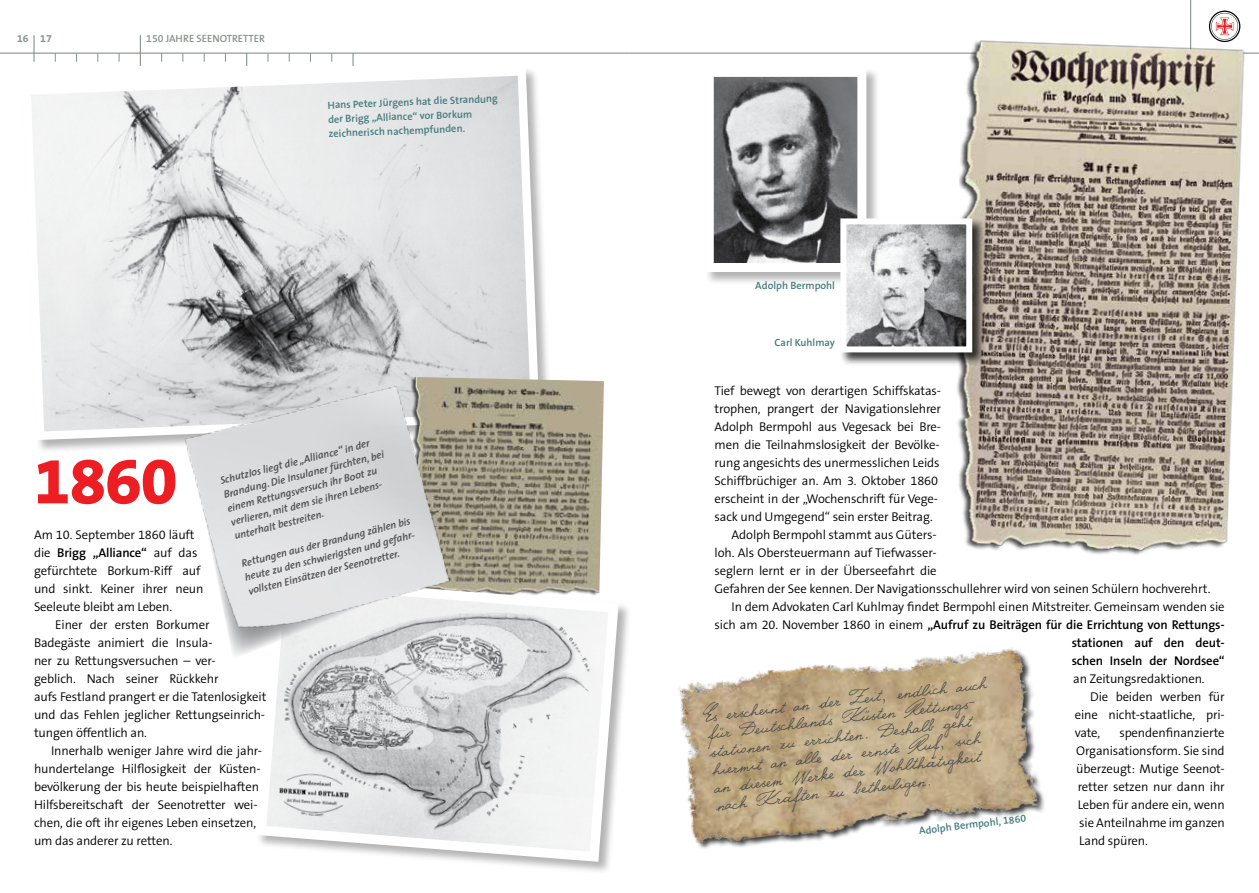
<style>
.page{position:relative;width:1259px;height:893px;background:#fff}
.page>*{position:absolute;margin:0;border:0;box-sizing:border-box;transform-origin:0 0}
.t1{font:800 66px "The Sans B8";color:#ed1d24}
.t2{font:33px "WIP Grand Ma";color:#4d4d4f}
.t3{font:300 12.75px/18px "The Sans B4";letter-spacing:-.01em;color:#000}
.t4{font:600 12.75px/18px "The Sans B6";letter-spacing:-.01em;color:#000;text-align:justify}
.t5{font:italic 600 10.5px/14.2px "The Sans";color:#4d4d4f}
.t6{font:600 10.5px/14.2px "The Sans B6";color:#437a7d}
.t7{font:600 10.5px "The Sans B6";color:#87938b}
.t8{font:700 10.5px "The Sans B7";color:#87938b}
.s1{font-family:"The Sans B4";font-weight:300}
</style>
<div class="page">
<hr style="left:1190px;top:0;width:1px;height:53px;background:#87938b">
<hr style="left:0;top:53px;width:629px;height:1px;background:#87938b">
<hr style="left:140px;top:35px;width:1px;height:31px;background:#87938b">
<hr style="left:33px;top:35px;width:2px;height:27px;background:#87938b">
<hr style="left:629px;top:53px;width:630px;height:1px;background:#87938b">
<svg style="left:1207px;top:9px;width:34px;height:34px"></svg>
<svg style="left:1209px;top:11px;width:31px;height:26px"></svg>
<div style="left:22px;top:67px;width:531px;height:386px;background:#000;opacity:.3"></div>
<svg style="left:22px;top:63px;width:522px;height:381px"></svg>
<div style="left:704px;top:67px;width:176px;height:219px;background:#000;opacity:.3"></div>
<img style="left:715px;top:78px;width:141px;height:184px">
<div style="left:705px;top:68px;width:161px;height:204px;border:9px solid #fff"></div>
<img style="left:945px;top:37px;width:302px;height:518px">
<div style="left:840px;top:218px;width:145px;height:148px;background:#000;opacity:.75"></div>
<img style="left:847px;top:225px;width:118px;height:120px">
<div style="left:840px;top:218px;width:132px;height:134px;border:6px solid #fff"></div>
<img style="left:678px;top:647px;width:366px;height:202px">
<img style="left:467px;top:377px;width:137px;height:194px">
<div style="left:256px;top:576px;width:375px;height:299px;background:#000;opacity:.3"></div>
<svg style="left:256px;top:571px;width:368px;height:296px"></svg>
<img style="left:178px;top:377px;width:289px;height:294px">
<p class="t8" style="left:17px;top:33px;width:36px">16 17</p>
<p class="t7" style="left:146px;top:33px;width:120px">150 JAHRE SEENOTRETTER</p>
<p class="t6" style="left:327px;top:98px;width:172px;rotate:-2deg">Hans Peter Jürgens hat die Strandung der Brigg „Alliance“ vor Borkum zeichnerisch nachempfunden.</p>
<p class="t5" style="left:219px;top:473px;width:166px;rotate:-14deg">Schutzlos liegt die „Alliance“ in der Brandung. Die Insulaner fürchten, bei einem Rettungsversuch ihr Boot zu verlieren, mit dem sie ihren Lebens&shy;unterhalt bestreiten.</p>
<h1 class="t1" style="left:34px;top:446px;width:145px">1860</h1>
<p class="t3" style="left:34px;top:526px;width:162px">Am 10. September 1860 läuft</p>
<p class="t4" style="left:34px;top:544px;width:165px"><span class="s1">die</span> Brigg „Alliance“ <span class="s1">auf das</span></p>
<p class="t3" style="left:34px;top:562px;width:171px">gefürchtete Borkum-Riff auf und sinkt. Keiner ihrer neun<br>Seeleute bleibt am Leben.</p>
<p class="t3" style="left:34px;top:616px;width:234px;text-indent:21px">Einer der ersten Borkumer Badegäste animiert die Insula-<br>ner zu Rettungsversuchen – ver-<br>geblich. Nach seiner Rückkehr<br>aufs Festland prangert er die Tatenlosigkeit und das Fehlen jeglicher Rettungseinrich&shy;tungen öffentlich an.</p>
<p class="t3" style="left:34px;top:742px;width:229px;text-indent:17px">Innerhalb weniger Jahre wird die jahr&shy;hundertelange Hilflosigkeit der Küsten&shy;bevölkerung der bis heute beispielhaften Hilfsbereitschaft der Seenotretter wei&shy;chen, die oft ihr eigenes Leben einsetzen, um das anderer zu retten.</p>
<p class="t5" style="left:240px;top:556px;width:178px;rotate:-14deg">Rettungen aus der Brandung zählen bis heute zu den schwierigsten und gefahr&shy;vollsten Einsätzen der Seenotretter.</p>
<p class="t6" style="left:755px;top:278px;width:81px">Adolph Bermpohl</p>
<p class="t6" style="left:774px;top:335px;width:62px">Carl Kuhlmay</p>
<p class="t3" style="left:714px;top:382px;width:228px">Tief bewegt von derartigen Schiffskatas-</p>
<p class="t3" style="left:714px;top:400px;width:228px">trophen, prangert der Navigationslehrer</p>
<p class="t3" style="left:714px;top:418px;width:228px">Adolph Bermpohl aus Vegesack bei Bre-</p>
<p class="t3" style="left:714px;top:436px;width:227px">men die Teilnahmslosigkeit der Bevölke-</p>
<p class="t3" style="left:714px;top:454px;width:227px">rung angesichts des unermesslichen Leids</p>
<p class="t3" style="left:714px;top:472px;width:225px">Schiffbrüchiger an. Am 3. Oktober 1860</p>
<p class="t3" style="left:714px;top:490px;width:225px">erscheint in der „Wochenschrift für Vege-</p>
<p class="t3" style="left:714px;top:508px;width:220px">sack und Umgegend“ sein erster Beitrag.</p>
<p class="t3" style="left:731px;top:526px;width:206px">Adolph Bermpohl stammt aus Güters-</p>
<p class="t3" style="left:714px;top:544px;width:224px">loh. Als Obersteuermann auf Tiefwasser-</p>
<p class="t3" style="left:714px;top:562px;width:224px">seglern lernt er in der Überseefahrt die</p>
<p class="t3" style="left:714px;top:580px;width:497px">Gefahren der See kennen. Der Navigationsschullehrer wird von seinen Schülern hochverehrt.</p>
<p class="t3" style="left:731px;top:598px;width:494px">In dem Advokaten Carl Kuhlmay findet Bermpohl einen Mitstreiter. Gemeinsam wenden sie</p>
<p class="t4" style="left:1071px;top:616px;width:155px;text-indent:-357px"><span class="s1">sich am 20. November 1860 in einem</span> „Aufruf zu Beiträgen für die Errichtung von Rettungs&shy;stationen auf den deut&shy;schen Inseln der Nordsee“</p>
<p class="t3" style="left:1073px;top:670px;width:133px">an Zeitungsredaktionen.</p>
<p class="t3" style="left:1090px;top:688px;width:136px">Die beiden werben für</p>
<p class="t3" style="left:1074px;top:706px;width:152px">eine nicht-staatliche, pri-</p>
<p class="t3" style="left:1074px;top:724px;width:27px">vate,</p>
<h2 class="t2" style="left:702px;top:691px;width:284px;rotate:-7deg">Es erscheint an der Zeit, endlich auch</h2>
<h2 class="t2" style="left:704px;top:709px;width:272px;rotate:-7deg">für Deutschlands Küsten Rettungs-</h2>
<h2 class="t2" style="left:706px;top:727px;width:264px;rotate:-7deg">stationen zu errichten. Deshalb geht</h2>
<p class="t3" style="left:1076px;top:724px;width:150px;text-align:justify;text-indent:43px">spendenfinanzierte Organisationsform. Sie sind überzeugt: Mutige Seenot&shy;retter setzen nur dann ihr Leben für andere ein, wenn sie Anteilnahme im ganzen Land spüren.</p>
<h2 class="t2" style="left:709px;top:745px;width:272px;rotate:-7deg">hiermit an alle der ernste Ruf, sich</h2>
<h2 class="t2" style="left:711px;top:763px;width:270px;rotate:-7deg">an diesem Werke der Wohlthätigkeit</h2>
<h2 class="t2" style="left:713px;top:781px;width:218px;rotate:-7deg">nach Kräften zu betheiligen.</h2>
<p class="t6" style="left:918px;top:824px;width:109px;rotate:-7deg">Adolph Bermpohl, 1860</p>
</div>
